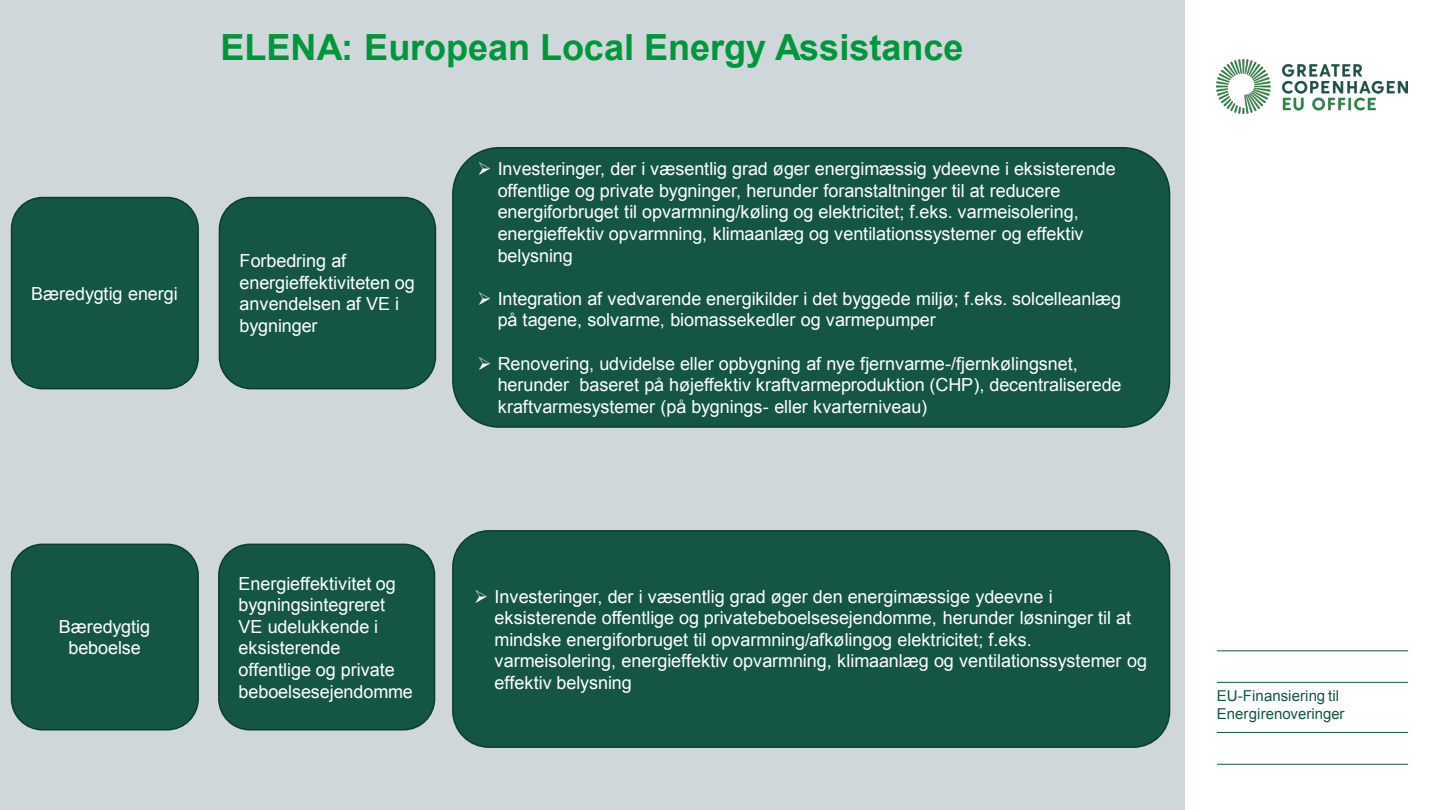
<style>
.page{position:relative;width:1440px;height:810px;background:#d0d7da}
.page>*{position:absolute;margin:0;border:0;box-sizing:border-box;transform-origin:0 0}
.t1{font:700 36px "Arial";color:#00963c}
.t2{font:18px/21.6px "Arial";letter-spacing:-.005em;color:#fff}
.t3{font:15px/18px "Arial";letter-spacing:.005em;color:#145546}
</style>
<div class="page">
<div style="left:1185px;top:0;width:255px;height:810px;background:#fff"></div>
<img style="left:1217px;top:59px;width:191px;height:54px">
<hr style="left:1217px;top:732px;width:191px;height:1px;background:#145546">
<hr style="left:1217px;top:764px;width:191px;height:1px;background:#145546">
<hr style="left:1217px;top:682px;width:191px;height:1px;background:#145546">
<hr style="left:1217px;top:650px;width:191px;height:1px;background:#145546">
<div style="left:12px;top:544px;width:186px;height:186px;background:#145546;border-radius:31px"></div>
<div style="left:11px;top:544px;width:188px;height:186px;border:2px solid #0b3c31;border-radius:31px"></div>
<div style="left:453px;top:531px;width:717px;height:216px;background:#145546;border-radius:36px"></div>
<div style="left:452px;top:530px;width:718px;height:218px;border:2px solid #0b3c31;border-radius:36px"></div>
<div style="left:219px;top:544px;width:216px;height:186px;background:#145546;border-radius:31px"></div>
<div style="left:218px;top:544px;width:217px;height:186px;border:2px solid #0b3c31;border-radius:31px"></div>
<div style="left:12px;top:198px;width:186px;height:191px;background:#145546;border-radius:31px"></div>
<div style="left:11px;top:197px;width:188px;height:192px;border:2px solid #0b3c31;border-radius:31px"></div>
<div style="left:453px;top:148px;width:717px;height:279px;background:#145546;border-radius:47px"></div>
<div style="left:452px;top:147px;width:718px;height:281px;border:2px solid #0b3c31;border-radius:47px"></div>
<div style="left:219px;top:198px;width:216px;height:191px;background:#145546;border-radius:32px"></div>
<div style="left:219px;top:197px;width:217px;height:192px;border:2px solid #0b3c31;border-radius:32px"></div>
<p class="t2" style="left:31px;top:283px;width:148px">Bæredygtig energi</p>
<h1 class="t1" style="left:220px;top:28px;width:745px">ELENA: European Local Energy Assistance</h1>
<p class="t2" style="left:240px;top:250px;width:177px">Forbedring af energieffektiviteten og anvendelsen af VE i bygninger</p>
<p class="t2" style="left:498px;top:158px;width:620px;text-indent:-20px">➢ Investeringer, der i væsentlig grad øger energimæssig ydeevne i eksisterende offentlige og private bygninger, herunder foranstaltninger til at reducere energiforbruget til opvarmning/køling og elektricitet; f.eks. varmeisolering, energieffektiv opvarmning, klimaanlæg og ventilationssystemer og effektiv belysning</p>
<p class="t2" style="left:498px;top:288px;width:625px;text-indent:-20px">➢ Integration af vedvarende energikilder i det byggede miljø; f.eks. solcelleanlæg på tagene, solvarme, biomassekedler og varmepumper</p>
<p class="t2" style="left:498px;top:353px;width:625px;text-indent:-20px">➢ Renovering, udvidelse eller opbygning af nye fjernvarme-/fjernkølingsnet, herunder baseret på højeffektiv kraftvarmeproduktion (CHP), decentraliserede kraftvarmesystemer (på bygnings- eller kvarterniveau)</p>
<p class="t2" style="left:59px;top:616px;width:93px;text-align:center">Bæredygtig beboelse</p>
<p class="t2" style="left:239px;top:573px;width:176px">Energieffektivitet og bygningsintegreret<br>VE udelukkende i eksisterende offentlige og private beboelsesejendomme</p>
<p class="t2" style="left:495px;top:586px;width:654px;text-indent:-20px">➢ Investeringer, der i væsentlig grad øger den energimæssige ydeevne i eksisterende offentlige og privatebeboelsesejendomme, herunder løsninger til at mindske energiforbruget til opvarmning/afkølingog elektricitet; f.eks. varmeisolering, energieffektiv opvarmning, klimaanlæg og ventilationssystemer og effektiv belysning</p>
<p class="t3" style="left:1217px;top:687px;width:129px">EU-Finansiering til<br>Energirenoveringer</p>
</div>
